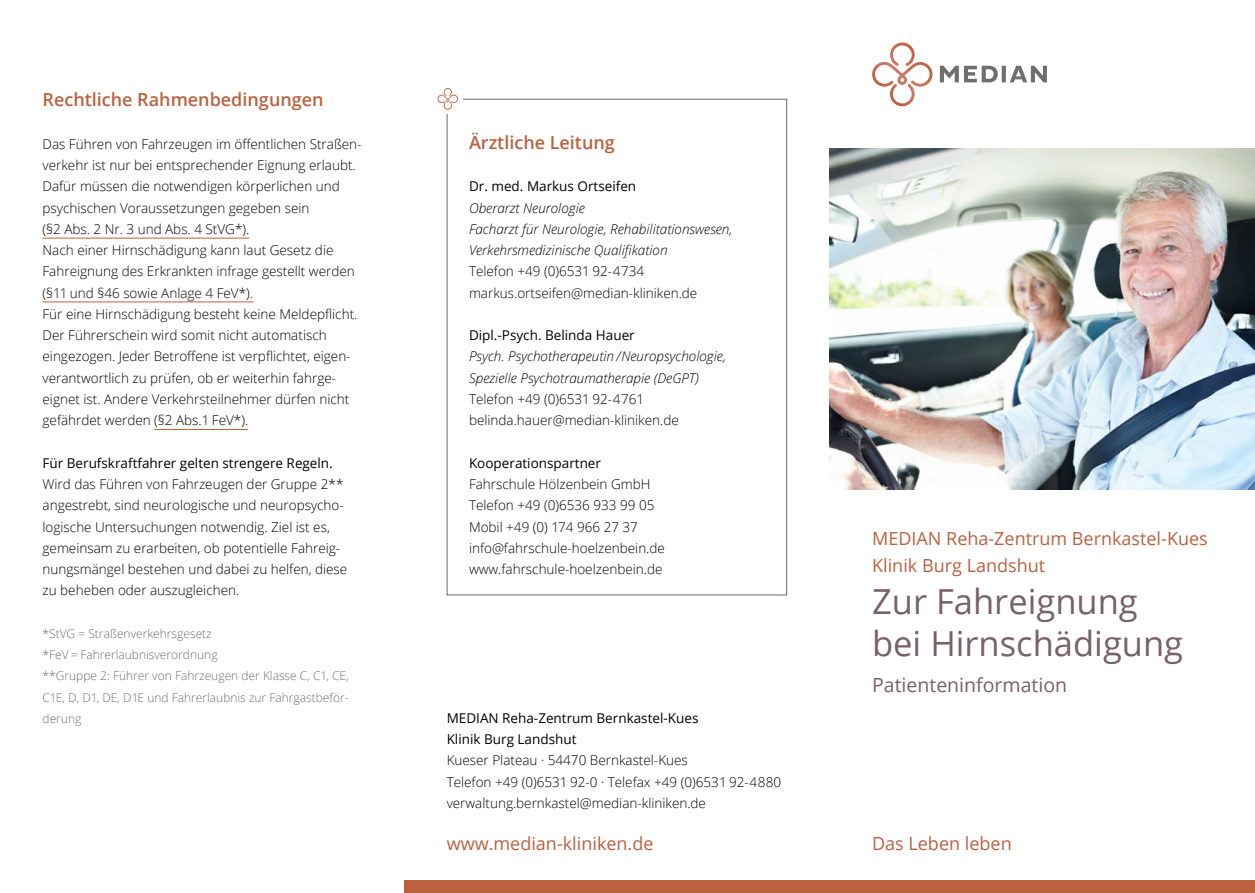
<style>
.page{position:relative;width:1255px;height:893px;background:#fff}
.page>*{position:absolute;margin:0;border:0;box-sizing:border-box;transform-origin:0 0}
.t1{font:34.5px/42px "Open Sans";color:#786168}
.t2{font:19.5px "Open Sans";color:#786168}
.t3{font:18px/27px "Open Sans";color:#bb613e}
.t4{font:600 18px "Open Sans";color:#bb613e}
.t5{font:300 13.5px/21.3px "Open Sans";color:#000}
.t6{font:italic 300 13.5px/21.3px "Open Sans";color:#000}
.t7{font:13.5px/21.3px "Open Sans";color:#000}
.t8{font:300 12px/21.3px "Open Sans";color:#6f6f6e}
</style>
<div class="page">
<svg style="left:872px;top:43px;width:60px;height:63px"></svg>
<svg style="left:1001px;top:66px;width:4px;height:16px"></svg>
<svg style="left:1010px;top:66px;width:36px;height:16px"></svg>
<svg style="left:964px;top:66px;width:33px;height:16px"></svg>
<svg style="left:939px;top:66px;width:19px;height:16px"></svg>
<div style="left:404px;top:880px;width:850px;height:13px;background:#bb613e"></div>
<hr style="left:43px;top:238px;width:206px;height:1px;background:#bb613e">
<hr style="left:43px;top:302px;width:210px;height:1px;background:#bb613e">
<hr style="left:154px;top:429px;width:94px;height:1px;background:#bb613e">
<img style="left:829px;top:149px;width:425px;height:340px">
<svg style="left:437px;top:88px;width:21px;height:22px"></svg>
<h3 class="t4" style="left:43px;top:87px;width:283px">Rechtliche Rahmenbedingungen</h3>
<p class="t5" style="left:43px;top:133px;width:320px">Das Führen von Fahrzeugen im öffentlichen Straßen&shy;verkehr ist nur bei entsprechender Eignung erlaubt.<br>Dafür müssen die notwendigen körperlichen und psychischen Voraussetzungen gegeben sein<br>(§2 Abs. 2 Nr. 3 und Abs. 4 StVG*).<br>Nach einer Hirnschädigung kann laut Gesetz die Fahreignung des Erkrankten infrage gestellt werden (§11 und §46 sowie Anlage 4 FeV*).<br>Für eine Hirnschädigung besteht keine Meldepflicht.<br>Der Führerschein wird somit nicht automatisch eingezogen. Jeder Betroffene ist verpflichtet, eigen&shy;verantwortlich zu prüfen, ob er weiterhin fahrge&shy;eignet ist. Andere Verkehrsteilnehmer dürfen nicht gefährdet werden (§2 Abs.1 FeV*).</p>
<p class="t7" style="left:43px;top:452px;width:292px">Für Berufskraftfahrer gelten strengere Regeln.</p>
<p class="t5" style="left:43px;top:473px;width:306px">Wird das Führen von Fahrzeugen der Gruppe 2** angestrebt, sind neurologische und neuropsycho&shy;logische Untersuchungen notwendig. Ziel ist es, gemeinsam zu erarbeiten, ob potentielle Fahreig&shy;nungsmängel bestehen und dabei zu helfen, diese zu beheben oder auszugleichen.</p>
<p class="t8" style="left:43px;top:622px;width:308px">*StVG = Straßenverkehrsgesetz<br>*FeV = Fahrerlaubnisverordnung<br>**Gruppe 2: Führer von Fahrzeugen der Klasse C, C1, CE, C1E, D, D1, DE, D1E und Fahrerlaubnis zur Fahrgastbeför&shy;derung</p>
<h3 class="t4" style="left:469px;top:130px;width:147px">Ärztliche Leitung</h3>
<p class="t7" style="left:469px;top:175px;width:169px">Dr. med. Markus Ortseifen</p>
<p class="t6" style="left:469px;top:197px;width:265px">Oberarzt Neurologie<br>Facharzt für Neurologie, Rehabilitationswesen,<br>Verkehrsmedizinische Qualifikation</p>
<p class="t5" style="left:469px;top:260px;width:230px">Telefon +49 (0)6531 92-4734 markus.ortseifen@median-kliniken.de</p>
<p class="t7" style="left:469px;top:324px;width:167px">Dipl.-Psych. Belinda Hauer</p>
<p class="t6" style="left:469px;top:345px;width:258px">Psych. Psychotherapeutin / Neuropsychologie,<br>Spezielle Psychotraumatherapie (DeGPT)</p>
<p class="t5" style="left:469px;top:388px;width:211px">Telefon +49 (0)6531 92-4761 belinda.hauer@median-kliniken.de</p>
<p class="t7" style="left:469px;top:452px;width:133px">Kooperationspartner</p>
<p class="t5" style="left:469px;top:473px;width:197px">Fahrschule Hölzenbein GmbH<br>Telefon +49 (0)6536 933 99 05<br>Mobil +49 (0) 174 966 27 37 info@fahrschule-hoelzenbein.de www.fahrschule-hoelzenbein.de</p>
<p class="t7" style="left:446px;top:707px;width:253px">MEDIAN Reha-Zentrum Bernkastel-Kues<br>Klinik Burg Landshut</p>
<p class="t5" style="left:446px;top:749px;width:336px">Kueser Plateau · 54470 Bernkastel-Kues<br>Telefon +49 (0)6531 92-0 · Telefax +49 (0)6531 92-4880 verwaltung.bernkastel@median-kliniken.de</p>
<h3 class="t3" style="left:872px;top:525px;width:337px">MEDIAN Reha-Zentrum Bernkastel-Kues<br>Klinik Burg Landshut</h3>
<h1 class="t1" style="left:872px;top:580px;width:312px">Zur Fahreignung bei Hirnschädigung</h1>
<h2 class="t2" style="left:872px;top:671px;width:196px">Patienteninformation</h2>
<h3 class="t3" style="left:446px;top:830px;width:208px">www.median-kliniken.de</h3>
<h3 class="t3" style="left:872px;top:830px;width:141px">Das Leben leben</h3>
</div>
